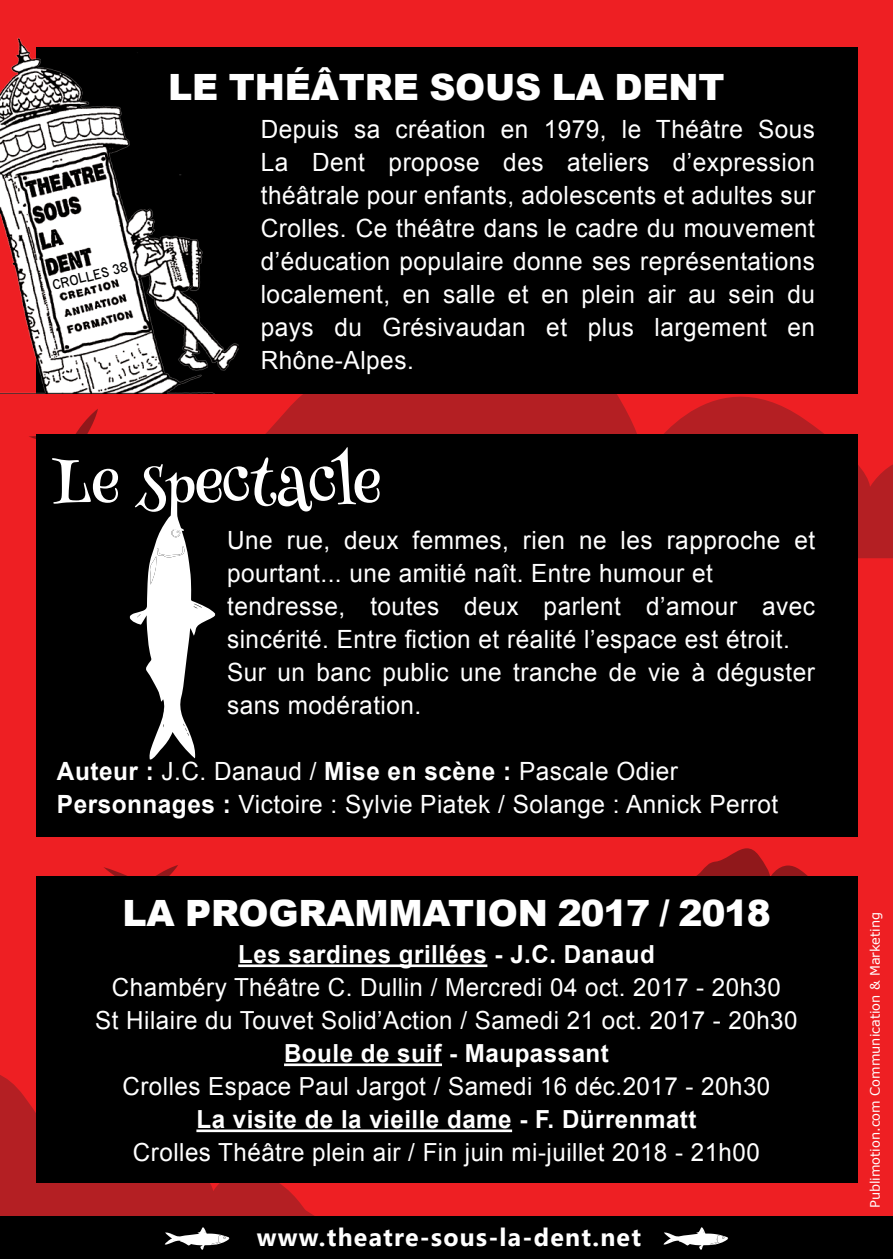
<style>
.page{position:relative;width:893px;height:1259px;background:#ee1f23}
.page>*{position:absolute;margin:0;border:0;box-sizing:border-box;transform-origin:0 0}
.t1{font:62.4px "Henny Penny";color:#fff}
.t2{font:900 36.3px "Arial";letter-spacing:-.005em;color:#fff}
.t3{font:25.2px/33px "Arial";letter-spacing:.02em;color:#fff}
.t4{font:700 25.2px "Gadugi";letter-spacing:.05em;color:#fff}
.t5{font:24.9px/33px "Arial";letter-spacing:.02em;color:#fff;text-align:center}
.t6{font:700 24.9px "Arial";letter-spacing:.02em;color:#fff}
.t7{font:13.8px "Mockup";color:#000}
.t8{font:12.9px "Verdana";color:#fff}
.s1{font-weight:700}
</style>
<div class="page">
<svg style="left:696px;top:848px;width:112px;height:28px"></svg>
<svg style="left:40px;top:299px;width:853px;height:259px;fill:#b41f23"></svg>
<svg style="left:29px;top:409px;width:69px;height:30px"></svg>
<svg style="left:104px;top:865px;width:74px;height:11px"></svg>
<svg style="left:0;top:1075px;width:350px;height:141px;background:#b81e22"></svg>
<div style="left:0;top:1216px;width:893px;height:43px;background:#000"></div>
<svg style="left:664px;top:1227px;width:64px;height:22px"></svg>
<svg style="left:165px;top:1227px;width:64px;height:22px"></svg>
<div style="left:36px;top:434px;width:821px;height:403px;background:#000"></div>
<svg style="left:130px;top:514px;width:85px;height:245px"></svg>
<div style="left:36px;top:876px;width:821px;height:306px;background:#000"></div>
<hr style="left:238px;top:964px;width:249px;height:3px;background:#fff">
<hr style="left:284px;top:1063px;width:158px;height:3px;background:#fff">
<hr style="left:196px;top:1129px;width:316px;height:3px;background:#fff">
<div style="left:36px;top:47px;width:821px;height:346px;background:#000"></div>
<img style="left:0;top:38px;width:239px;height:355px">
<p class="t7" style="left:50px;top:274px;width:79px;rotate:-14deg">CROLLES 38</p>
<h2 class="t2" style="left:168px;top:61px;width:558px">LE THÉÂTRE SOUS LA DENT</h2>
<p class="t3" style="left:261px;top:113px;width:556px;text-align:justify">Depuis sa création en 1979, le Théâtre Sous La Dent propose des ateliers d’expression théâtrale pour enfants, adolescents et adultes sur Crolles. Ce théâtre dans le cadre du mouvement d’éducation populaire donne ses représentations localement, en salle et en plein air au sein du pays du Grésivaudan et plus largement en Rhône-Alpes.</p>
<h1 class="t1" style="left:51px;top:447px;width:331px">Le spectacle</h1>
<p class="t3" style="left:227px;top:523px;width:590px">Une rue, deux femmes, rien ne les rapproche et pourtant... une amitié naît. Entre humour et tendresse, toutes deux parlent d’amour avec sincérité. Entre fiction et réalité l’espace est étroit.<br>Sur un banc public une tranche de vie à déguster sans modération.</p>
<p class="t3" style="left:57px;top:754px;width:723px"><span class="s1">Auteur :</span> J.C. Danaud / <span class="s1">Mise en scène :</span> Pascale Odier<br><span class="s1">Personnages :</span> Victoire : Sylvie Piatek / Solange : Annick Perrot</p>
<h2 class="t2" style="left:123px;top:886px;width:650px">LA PROGRAMMATION 2017 / 2018</h2>
<p class="t6" style="left:238px;top:937px;width:418px">Les sardines grillées - J.C. Danaud</p>
<p class="t5" style="left:95px;top:970px;width:704px">Chambéry Théâtre C. Dullin / Mercredi 04 oct. 2017 - 20h30<br>St Hilaire du Touvet Solid’Action / Samedi 21 oct. 2017 - 20h30</p>
<p class="t6" style="left:284px;top:1036px;width:326px">Boule de suif - Maupassant</p>
<p class="t5" style="left:123px;top:1069px;width:649px">Crolles Espace Paul Jargot / Samedi 16 déc.2017 - 20h30</p>
<p class="t6" style="left:196px;top:1101px;width:502px">La visite de la vieille dame - F. Dürrenmatt</p>
<p class="t5" style="left:133px;top:1135px;width:628px">Crolles Théâtre plein air / Fin juin mi-juillet 2018 - 21h00</p>
<p class="t4" style="left:257px;top:1221px;width:386px">www.theatre-sous-la-dent.net</p>
<p class="t8" style="left:866px;top:1208px;width:298px;rotate:-90deg">Publimotion.com Communication &amp; Marketing</p>
</div>
